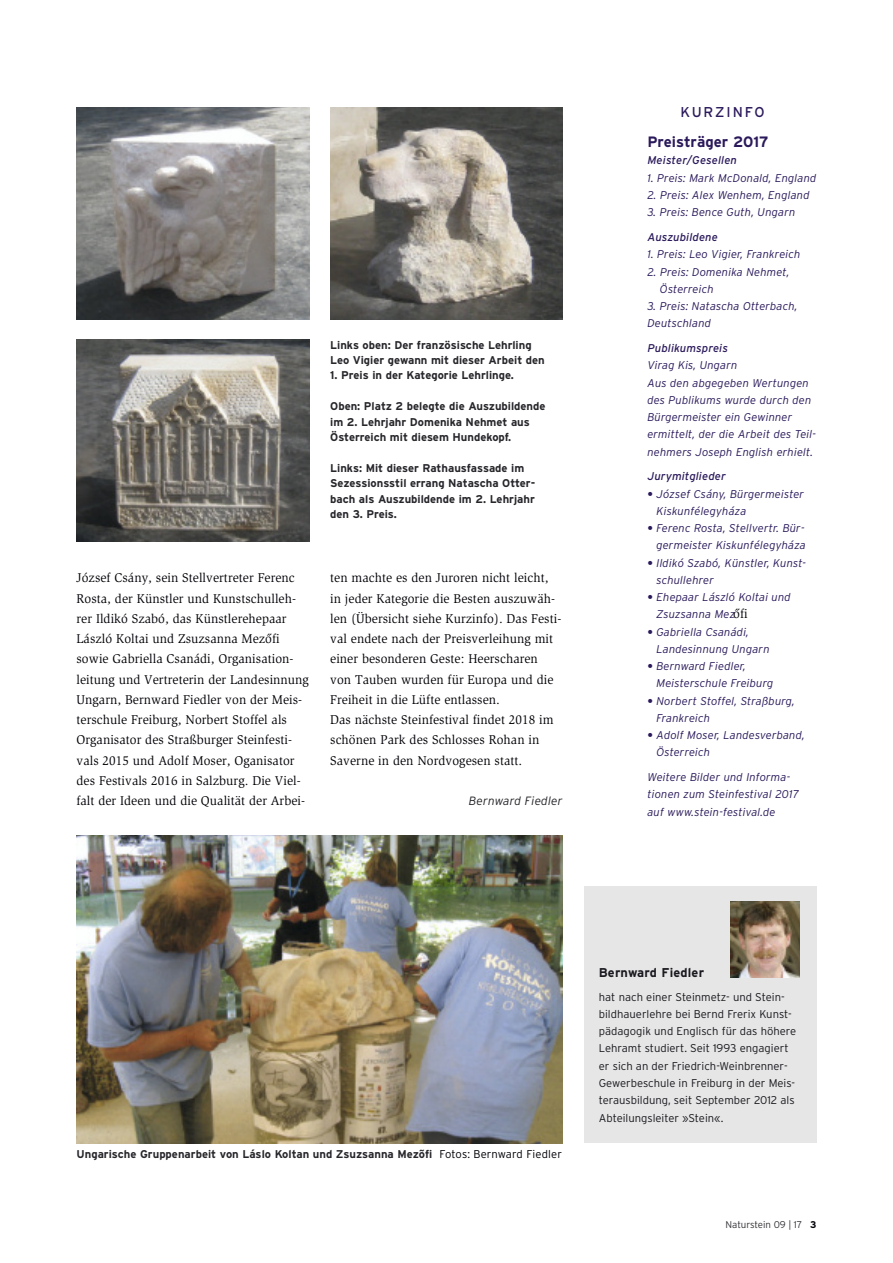
<style>
.page{position:relative;width:893px;height:1263px;background:#fff}
.page>*{position:absolute;margin:0;border:0;box-sizing:border-box;transform-origin:0 0}
.t1{font:700 15px "Interstate";color:#2b1a5b}
.t2{font:14.25px "Interstate";letter-spacing:.13em;color:#2b1a5b}
.t3{font:13.05px/20.2px "Slimbach Std";letter-spacing:.005em;color:#000006}
.t4{font:700 12.75px "Interstate";letter-spacing:.015em;color:#19191f}
.t5{font:italic 300 12px "Interstate";letter-spacing:.015em;color:#26262b}
.t6{font:italic 300 11.25px/17.2px "Interstate";letter-spacing:.015em;color:#2b1a5b}
.t7{font:700 11.25px/15.3px "Interstate";color:#26262b}
.t8{font:300 11.25px/17.2px "Interstate";color:#19191f}
.t9{font:italic 11.25px "Interstate";letter-spacing:.015em;color:#2b1a5b}
.t10{font:300 9.75px "Interstate";letter-spacing:-.005em;color:#333338}
.s1{font-family:"Slimbach Std";font-weight:400;font-style:normal}
.s2{font-family:"Slimbach Std";font-weight:400;font-style:normal;font-size:13.05px;color:#000006}
.s3{font-weight:300;color:#000006}
.s4{font-weight:700;color:#000006}
</style>
<div class="page">
<div style="left:584px;top:886px;width:232px;height:257px;background:#e6e6e6"></div>
<img style="left:731px;top:901px;width:68px;height:76px">
<img style="left:77px;top:107px;width:232px;height:212px">
<img style="left:330px;top:107px;width:233px;height:212px">
<img style="left:77px;top:339px;width:232px;height:203px">
<img style="left:77px;top:836px;width:486px;height:307px">
<p class="t7" style="left:330px;top:337px;width:216px">Links oben: Der französische Lehrling<br>Leo Vigier gewann mit dieser Arbeit den</p>
<p class="t7" style="left:330px;top:368px;width:185px">1. Preis in der Kategorie Lehrlinge.</p>
<p class="t7" style="left:330px;top:399px;width:217px">Oben: Platz 2 belegte die Auszubildende im 2. Lehrjahr Domenika Nehmet aus<br>Österreich mit diesem Hundekopf.</p>
<p class="t7" style="left:330px;top:460px;width:207px">Links: Mit dieser Rathausfassade im<br>Sezessionsstil errang Natascha Otter&shy;bach als Auszubildende im 2. Lehrjahr den 3. Preis.</p>
<p class="t3" style="left:77px;top:569px;width:234px">József Csány, sein Stellvertreter Ferenc Rosta, der Künstler und Kunstschulleh&shy;rer Ildikó Szabó, das Künstlerehepaar László Koltai und Zsuzsanna Mez ˝ofi sowie Gabriella Csanádi, Organisation&shy;leitung und Vertreterin der Landesinnung Ungarn, Bernward Fiedler von der Meis&shy;terschule Freiburg, Norbert Stoffel als Organisator des Straßburger Steinfesti&shy;vals 2015 und Adolf Moser, Oganisator des Festivals 2016 in Salzburg. Die Viel&shy;falt der Ideen und die Qualität der Arbei-</p>
<p class="t3" style="left:330px;top:569px;width:233px">ten machte es den Juroren nicht leicht, in jeder Kategorie die Besten auszuwäh&shy;len (Übersicht siehe Kurzinfo). Das Festi&shy;val endete nach der Preisverleihung mit einer besonderen Geste: Heerscharen von Tauben wurden für Europa und die Freiheit in die Lüfte entlassen.<br>Das nächste Steinfestival findet 2018 im schönen Park des Schlosses Rohan in Saverne in den Nordvogesen statt.</p>
<p class="t5" style="left:469px;top:794px;width:95px">Bernward Fiedler</p>
<p class="t2" style="left:680px;top:104px;width:86px">KURZINFO</p>
<p class="t1" style="left:647px;top:134px;width:123px">Preisträger 2017</p>
<p class="t9" style="left:647px;top:154px;width:91px">Meister/Gesellen</p>
<p class="t6" style="left:647px;top:169px;width:171px">1. Preis: Mark McDonald, England</p>
<p class="t6" style="left:647px;top:186px;width:164px">2. Preis: Alex Wenhem, England</p>
<p class="t6" style="left:647px;top:204px;width:149px">3. Preis: Bence Guth, Ungarn</p>
<p class="t9" style="left:647px;top:231px;width:72px">Auszubildene</p>
<p class="t6" style="left:647px;top:246px;width:155px">1. Preis: Leo Vigier, Frankreich</p>
<p class="t6" style="left:660px;top:263px;width:131px;text-indent:-13px">2. Preis: Domenika Nehmet,<br>Österreich</p>
<p class="t6" style="left:647px;top:297px;width:152px">3. Preis: Natascha Otterbach,<br>Deutschland</p>
<p class="t9" style="left:647px;top:342px;width:82px">Publikumspreis</p>
<p class="t6" style="left:647px;top:357px;width:170px">Virag Kis, Ungarn<br>Aus den abgegeben Wertungen des Publikums wurde durch den<br>Bürgermeister ein Gewinner ermittelt, der die Arbeit des Teil&shy;nehmers Joseph English erhielt.</p>
<p class="t9" style="left:647px;top:470px;width:80px">Jurymitglieder</p>
<p class="t6" style="left:656px;top:485px;width:149px;text-indent:-9px"><span class="s1">•</span> József Csány, Bürgermeister<br>Kiskunfélegyháza</p>
<p class="t6" style="left:647px;top:519px;width:160px;text-align:right"><span class="s1">•</span> Ferenc Rosta, Stellvertr. Bür&shy;germeister Kiskunfélegyháza</p>
<p class="t6" style="left:656px;top:554px;width:151px;text-indent:-9px"><span class="s1">•</span> Ildikó Szabó, Künstler, Kunst&shy;schullehrer</p>
<p class="t6" style="left:656px;top:588px;width:136px;text-indent:-9px"><span class="s1">•</span> Ehepaar László Koltai und<br>Zsuzsanna Mez<span class="s2">o˝fi</span></p>
<p class="t6" style="left:656px;top:623px;width:115px;text-indent:-9px"><span class="s1">•</span> Gabriella Csanádi,<br>Landesinnung Ungarn</p>
<p class="t6" style="left:656px;top:657px;width:118px;text-indent:-9px"><span class="s1">•</span> Bernward Fiedler,<br>Meisterschule Freiburg</p>
<p class="t6" style="left:656px;top:692px;width:140px;text-indent:-9px"><span class="s1">•</span> Norbert Stoffel, Straßburg,<br>Frankreich</p>
<p class="t6" style="left:656px;top:726px;width:150px;text-indent:-9px"><span class="s1">•</span> Adolf Moser, Landesverband,<br>Österreich</p>
<p class="t6" style="left:647px;top:768px;width:153px">Weitere Bilder und Informa&shy;tionen zum Steinfestival 2017 auf www.stein-festival.de</p>
<p class="t7" style="left:77px;top:1147px;width:487px">Ungarische Gruppenarbeit von Láslo Koltan und Zsuzsanna Mezõfi <span class="s3">Fotos: Bernward Fiedler</span></p>
<p class="t4" style="left:599px;top:966px;width:107px">Bernward Fiedler</p>
<p class="t8" style="left:599px;top:988px;width:199px">hat nach einer Steinmetz- und Stein&shy;bildhauerlehre bei Bernd Frerix Kunst&shy;pädagogik und Englisch für das höhere Lehramt studiert. Seit 1993 engagiert er sich an der Friedrich-Weinbrenner-Gewerbeschule in Freiburg in der Meis&shy;terausbildung, seit September 2012 als Abteilungsleiter »Stein«.</p>
<p class="t10" style="left:726px;top:1219px;width:92px">Naturstein 09 | 17 <span class="s4">3</span></p>
</div>
